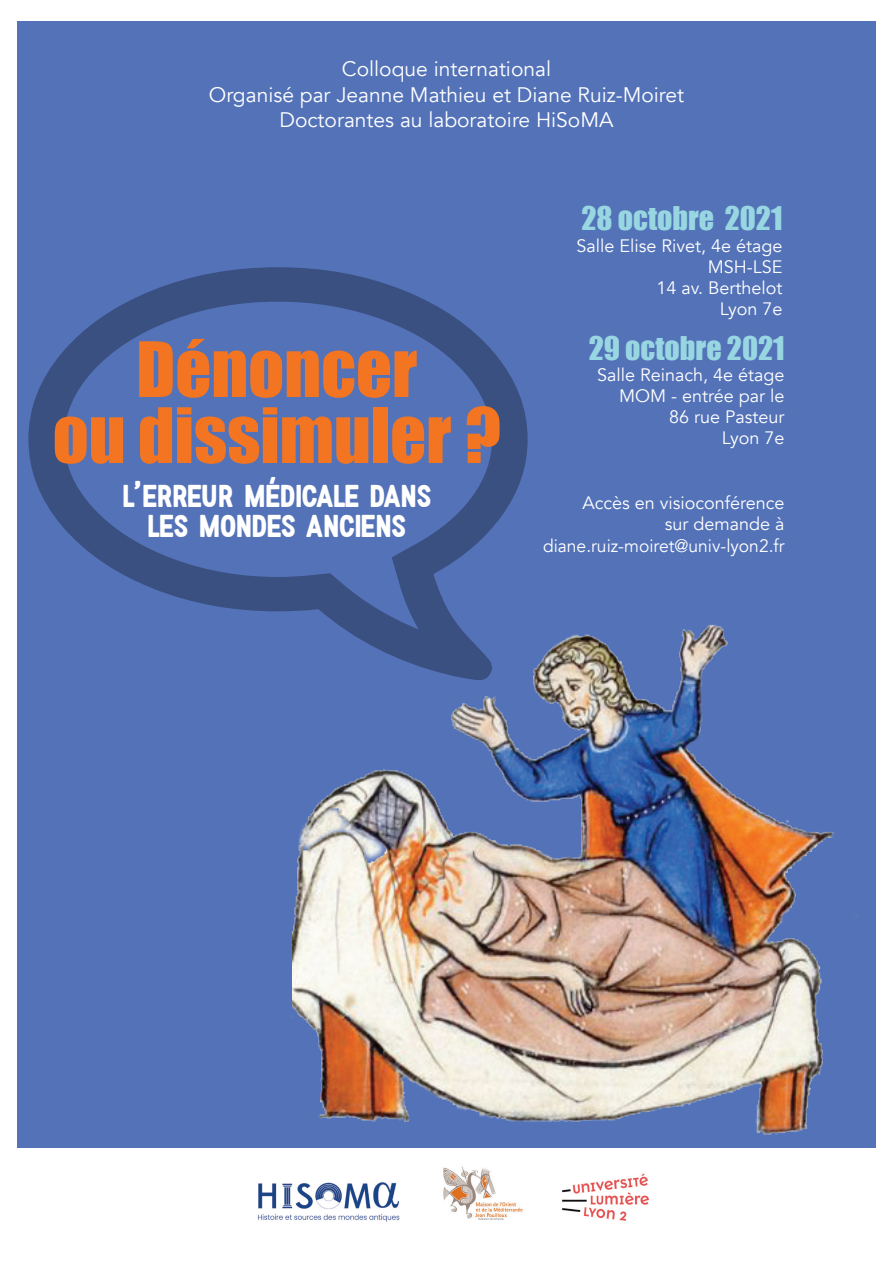
<style>
.page{position:relative;width:893px;height:1263px;background:#fff}
.page>*{position:absolute;margin:0;border:0;box-sizing:border-box;transform-origin:0 0}
.t1{font:70.5px/66px "Impact";color:#f47521;text-align:center}
.t2{font:700 31.5px/30px "FFF";color:#fff;text-align:center}
.t3{font:30px "Impact";color:#98d7e2}
.t4{font:21px/25.5px "Avenir";color:#fff;text-align:center}
.t5{font:18px/21px "Avenir";color:#fff;text-align:right}
</style>
<div class="page">
<div style="left:17px;top:21px;width:859px;height:1127px;background:#5372b8"></div>
<img style="left:292px;top:625px;width:542px;height:510px">
<img style="left:562px;top:1173px;width:87px;height:48px">
<img style="left:257px;top:1182px;width:143px;height:40px">
<svg style="left:28px;top:267px;width:500px;height:413px"></svg>
<img style="left:443px;top:1166px;width:80px;height:54px">
<img style="left:478px;top:1218px;width:24px;height:2px">
<p class="t4" style="left:209px;top:56px;width:477px">Colloque international<br>Organisé par Jeanne Mathieu et Diane Ruiz-Moiret<br>Doctorantes au laboratoire HiSoMA</p>
<h1 class="t1" style="left:53px;top:334px;width:450px">Dénoncer<br>ou dissimuler ?</h1>
<h2 class="t2" style="left:123px;top:481px;width:310px">L'ERREUR MÉDICALE DANS<br>LES MONDES ANCIENS</h2>
<h3 class="t3" style="left:581px;top:195px;width:202px">28 octobre 2021</h3>
<p class="t5" style="left:576px;top:236px;width:208px">Salle Elise Rivet, 4e étage<br>MSH-LSE<br>14 av. Berthelot<br>Lyon 7e</p>
<h3 class="t3" style="left:589px;top:325px;width:197px">29 octobre 2021</h3>
<p class="t5" style="left:597px;top:364px;width:189px">Salle Reinach, 4e étage<br>MOM - entrée par le<br>86 rue Pasteur<br>Lyon 7e</p>
<p class="t5" style="left:543px;top:492px;width:243px;line-height:21.6px">Accès en visioconférence<br>sur demande à diane.ruiz-moiret@univ-lyon2.fr</p>
</div>
